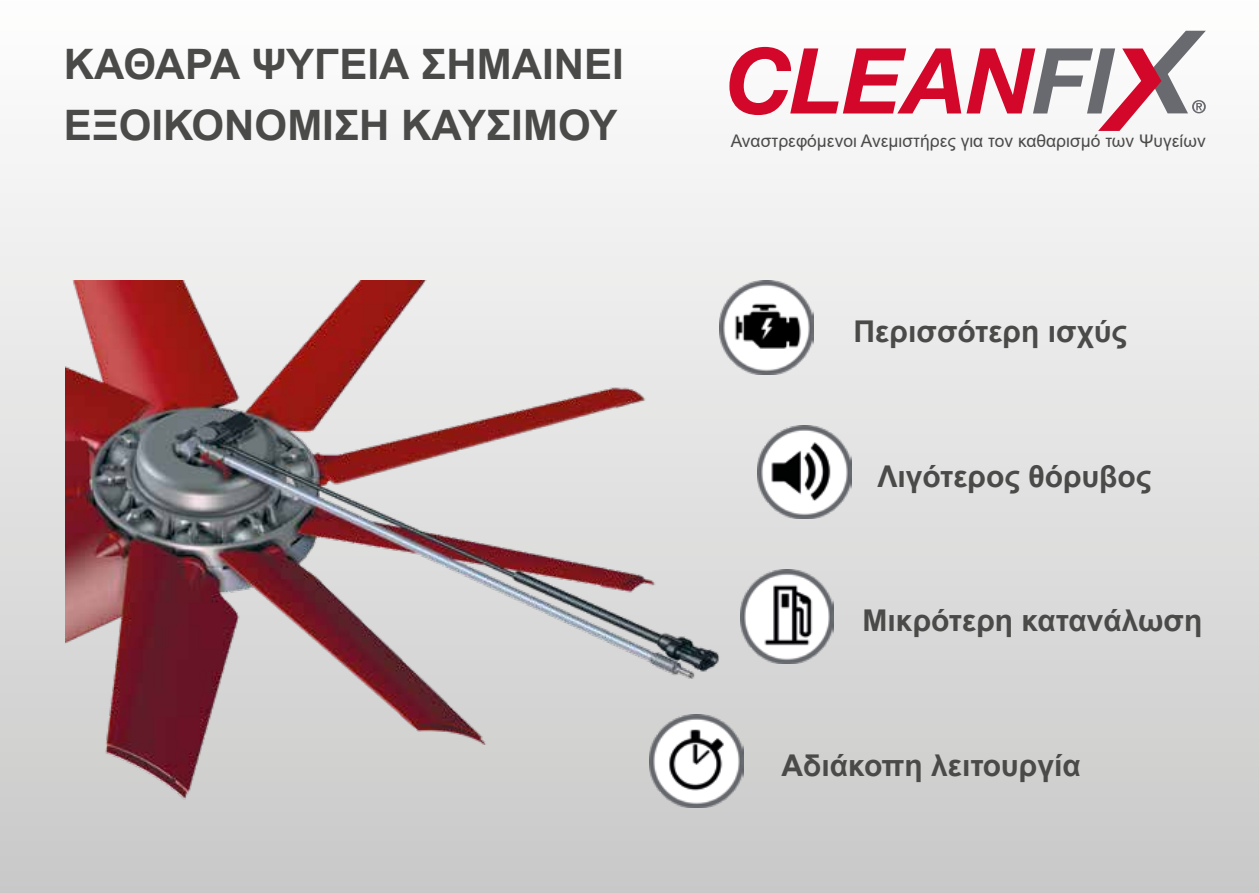
<style>
.page{position:relative;width:1259px;height:893px;background:#fff}
.page>*{position:absolute;margin:0;border:0;box-sizing:border-box;transform-origin:0 0}
.t1{font:700 42px/60px "Arial";color:#4a4a49}
.t2{font:700 30px "Arial";color:#4a4a49}
.t3{font:17.4px "Arial";color:#4a4a49}
</style>
<div class="page">
<div style="left:0;top:0;width:1259px;height:893px;background:linear-gradient(to bottom,#fefefe,#c9c9c9)"></div>
<img style="left:65px;top:281px;width:664px;height:527px">
<svg style="left:729px;top:31px;width:476px;height:100px"></svg>
<img style="left:719px;top:281px;width:94px;height:93px">
<img style="left:757px;top:425px;width:94px;height:94px">
<img style="left:740px;top:570px;width:93px;height:93px">
<img style="left:650px;top:714px;width:93px;height:94px">
<h1 class="t1" style="left:64px;top:35px;width:561px">ΚΑΘΑΡΑ ΨΥΓΕΙΑ ΣΗΜΑΙΝΕΙ<br>ΕΞΟΙΚΟΝΟΜΙΣΗ ΚΑΥΣΙΜΟΥ</h1>
<p class="t3" style="left:730px;top:129px;width:476px">Αναστρεφόμενοι Ανεμιστήρες για τον καθαρισμό των Ψυγείων</p>
<p class="t2" style="left:853px;top:310px;width:275px">Περισσότερη ισχύς</p>
<p class="t2" style="left:877px;top:455px;width:275px">Λιγότερος θόρυβος</p>
<p class="t2" style="left:862px;top:599px;width:341px">Μικρότερη κατανάλωση</p>
<p class="t2" style="left:781px;top:744px;width:301px">Αδιάκοπη λειτουργία</p>
</div>
